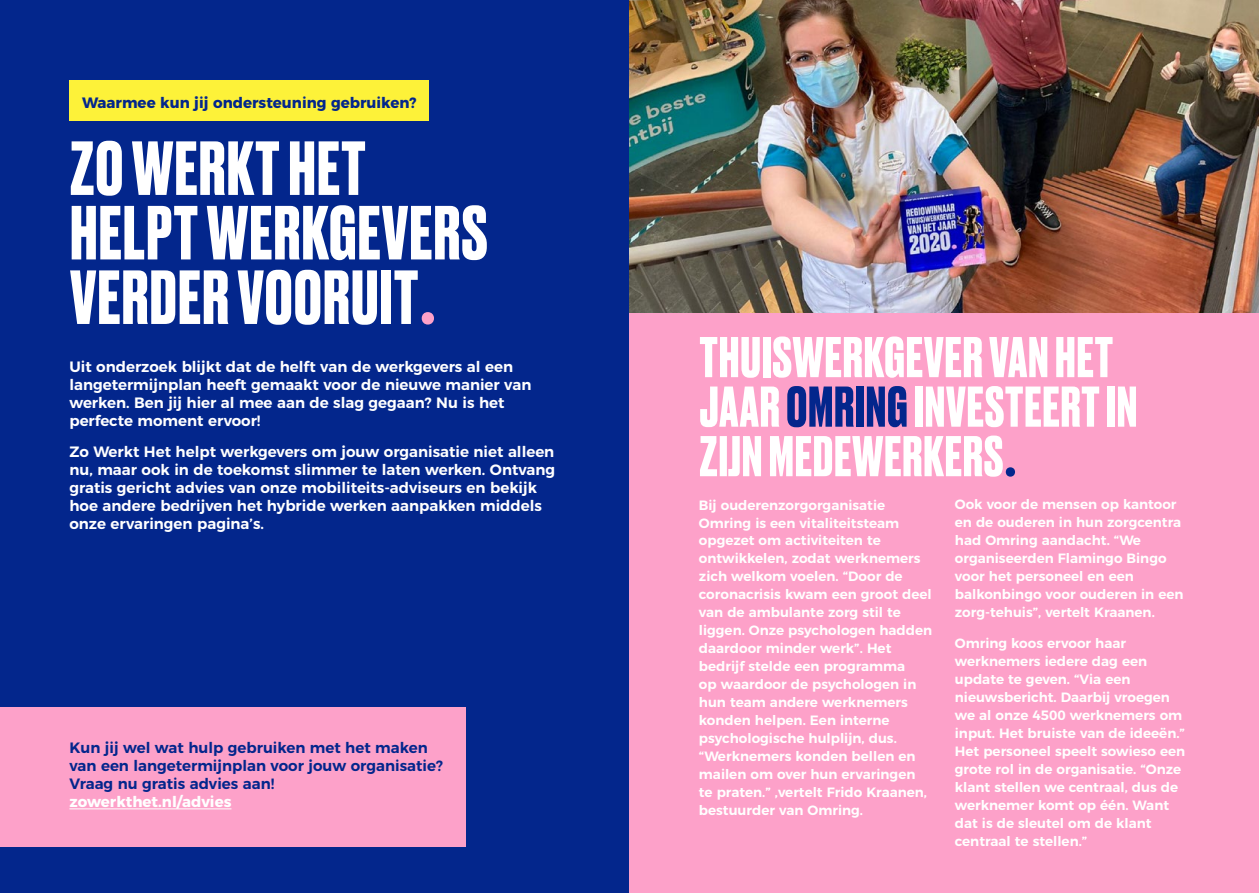
<style>
.page{position:relative;width:1259px;height:893px;background:#fff}
.page>*{position:absolute;margin:0;border:0;box-sizing:border-box;transform-origin:0 0}
.t1{font:700 72px/64.5px "Druk";letter-spacing:.02em;color:#fff}
.t2{font:700 54px/49.5px "Druk";letter-spacing:.02em;color:#fff}
.t3{font:600 15px/18px "Montserrat";color:#fff}
.t4{font:600 15px/18px "Montserrat";color:#03268c}
.t5{font:700 15px "Montserrat";color:#03268c}
.t6{font:700 15px "Montserrat";color:#fff}
.t7{font:600 13.5px/18px "Montserrat";color:#fff}
.s1{font-family:"Montserrat";color:#fda1c9}
.s2{font-family:"Montserrat";font-weight:600;color:#03268c}
.s3{color:#03268c}
.s4{font-family:"Montserrat";color:#03268c}
</style>
<div class="page">
<div style="left:0;top:0;width:629px;height:893px;background:#03268c"></div>
<div style="left:629px;top:0;width:630px;height:893px;background:#fda1c9"></div>
<div style="left:69px;top:81px;width:360px;height:40px;background:#fdf239"></div>
<div style="left:0;top:708px;width:466px;height:139px;background:#fda1c9"></div>
<hr style="left:69px;top:808px;width:162px;height:1px;background:#fff">
<img style="left:629px;top:0;width:630px;height:313px">
<p class="t5" style="left:82px;top:90px;width:336px">Waarmee kun jij ondersteuning gebruiken?</p>
<h1 class="t1" style="left:70px;top:132px;width:419px">ZO WERKT HET<br>HELPT WERKGEVERS<br>VERDER VOORUIT<span class="s1">.</span><span class="s2">.</span></h1>
<p class="t3" style="left:69px;top:356px;width:463px">Uit onderzoek blijkt dat de helft van de werkgevers al een langetermijnplan heeft gemaakt voor de nieuwe manier van werken. Ben jij hier al mee aan de slag gegaan? Nu is het perfecte moment ervoor!</p>
<p class="t3" style="left:69px;top:441px;width:487px">Zo Werkt Het helpt werkgevers om jouw organisatie niet alleen nu, maar ook in de toekomst slimmer te laten werken. Ontvang gratis gericht advies van onze mobiliteits-adviseurs en bekijk hoe andere bedrijven het hybride werken aanpakken middels onze ervaringen pagina’s.</p>
<p class="t4" style="left:69px;top:738px;width:375px">Kun jij wel wat hulp gebruiken met het maken van een langetermijnplan voor jouw organisatie?<br>Vraag nu gratis advies aan!</p>
<p class="t6" style="left:69px;top:790px;width:163px">zowerkthet.nl/advies</p>
<h2 class="t2" style="left:699px;top:330px;width:439px">THUISWERKGEVER VAN HET<br>JAAR <span class="s3">OMRING</span> INVESTEERT IN<br>ZIJN MEDEWERKERS<span class="s4">.</span></h2>
<p class="t7" style="left:699px;top:495px;width:235px">Bij ouderenzorgorganisatie<br>Omring is een vitaliteitsteam opgezet om activiteiten te ontwikkelen, zodat werknemers zich welkom voelen. “Door de coronacrisis kwam een groot deel van de ambulante zorg stil te liggen. Onze psychologen hadden daardoor minder werk”. Het bedrijf stelde een programma<br>op waardoor de psychologen in hun team andere werknemers konden helpen. Een interne psychologische hulplijn, dus. “Werknemers konden bellen en mailen om over hun ervaringen te praten.” ,vertelt Frido Kraanen, bestuurder van Omring.</p>
<p class="t7" style="left:955px;top:495px;width:230px">Ook voor de mensen op kantoor en de ouderen in hun zorgcentra had Omring aandacht. “We organiseerden Flamingo Bingo voor het personeel en een balkonbingo voor ouderen in een zorg-tehuis”, vertelt Kraanen.</p>
<p class="t7" style="left:955px;top:633px;width:232px">Omring koos ervoor haar werknemers iedere dag een update te geven. “Via een nieuwsbericht. Daarbij vroegen we al onze 4500 werknemers om input. Het bruiste van de ideeën.”<br>Het personeel speelt sowieso een grote rol in de organisatie. “Onze klant stellen we centraal, dus de werknemer komt op één. Want dat is de sleutel om de klant centraal te stellen.”</p>
</div>
